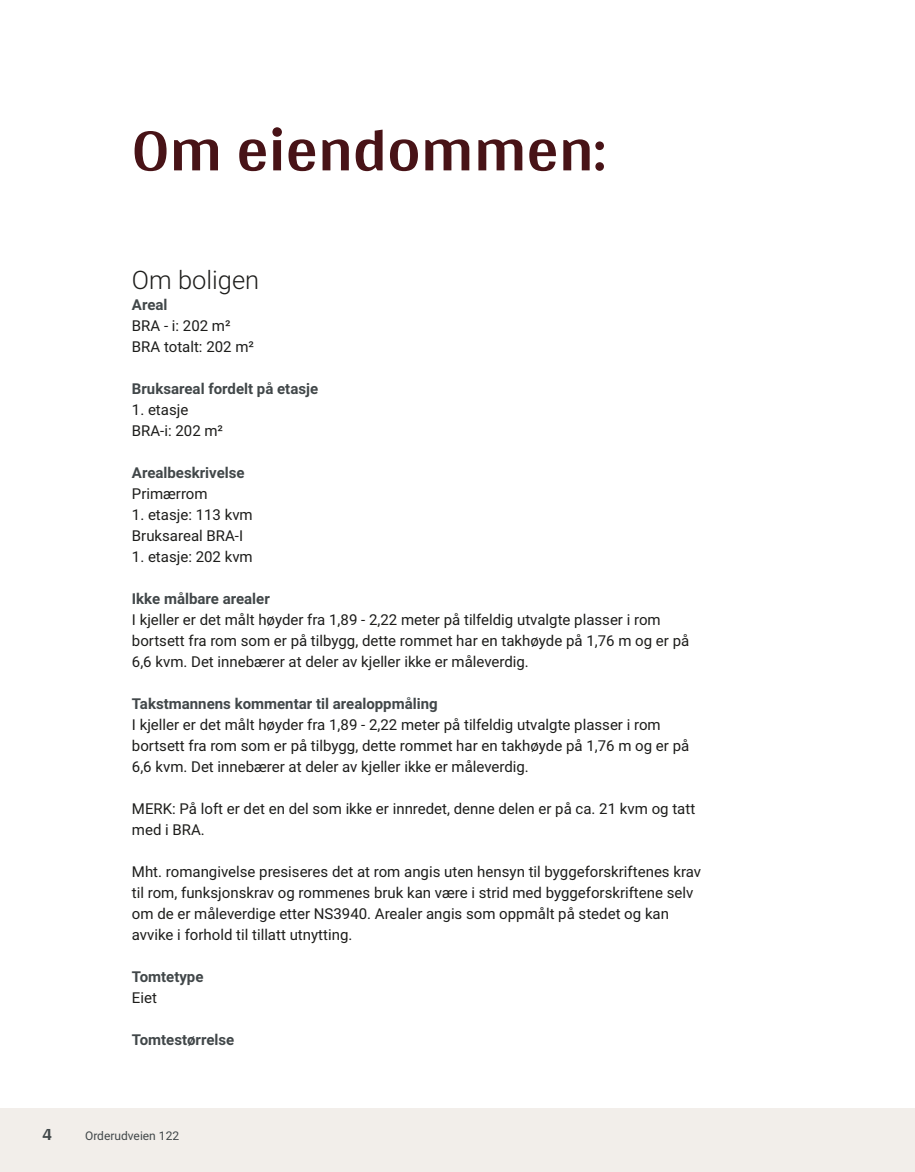
<style>
.page{position:relative;width:915px;height:1172px;background:#fff}
.page>*{position:absolute;margin:0;border:0;box-sizing:border-box;transform-origin:0 0}
.t1{font:700 63px "Arya";color:#481317}
.t2{font:300 25.5px "Roboto";color:#1d1d1b}
.t3{font:700 18px "Arya";color:#414749}
.t4{font:15px/21px "Roboto";color:#1d1d1b}
.t5{font:700 15px "Roboto";color:#414749}
.t6{font:12px "Roboto";color:#414749}
</style>
<div class="page">
<div style="left:0;top:1108px;width:914px;height:64px;background:#f2eeea"></div>
<h1 class="t1" style="left:132px;top:112px;width:475px">Om eiendommen:</h1>
<h2 class="t2" style="left:132px;top:262px;width:129px">Om boligen</h2>
<p class="t5" style="left:132px;top:294px;width:37px">Areal</p>
<p class="t4" style="left:132px;top:314px;width:123px">BRA ‑ i: 202 m²<br>BRA totalt: 202 m²</p>
<p class="t5" style="left:132px;top:378px;width:188px">Bruksareal fordelt på etasje</p>
<p class="t4" style="left:132px;top:398px;width:93px">1. etasje<br>BRA‑i: 202 m²</p>
<p class="t5" style="left:132px;top:462px;width:114px">Arealbeskrivelse</p>
<p class="t4" style="left:132px;top:482px;width:77px">Primærrom</p>
<p class="t4" style="left:132px;top:503px;width:122px">1. etasje: 113 kvm<br>Bruksareal BRA‑I</p>
<p class="t4" style="left:132px;top:545px;width:122px">1. etasje: 202 kvm</p>
<p class="t5" style="left:132px;top:588px;width:139px">Ikke målbare arealer</p>
<p class="t4" style="left:132px;top:608px;width:558px">I kjeller er det målt høyder fra 1,89 ‑ 2,22 meter på tilfeldig utvalgte plasser i rom bortsett fra rom som er på tilbygg, dette rommet har en takhøyde på 1,76 m og er på<br>6,6 kvm. Det innebærer at deler av kjeller ikke er måleverdig.</p>
<p class="t5" style="left:132px;top:693px;width:307px">Takstmannens kommentar til arealoppmåling</p>
<p class="t4" style="left:132px;top:713px;width:558px">I kjeller er det målt høyder fra 1,89 ‑ 2,22 meter på tilfeldig utvalgte plasser i rom bortsett fra rom som er på tilbygg, dette rommet har en takhøyde på 1,76 m og er på<br>6,6 kvm. Det innebærer at deler av kjeller ikke er måleverdig.</p>
<p class="t4" style="left:132px;top:797px;width:564px">MERK: På loft er det en del som ikke er innredet, denne delen er på ca. 21 kvm og tatt med i BRA.</p>
<p class="t4" style="left:132px;top:860px;width:570px">Mht. romangivelse presiseres det at rom angis uten hensyn til byggeforskriftenes krav til rom, funksjonskrav og rommenes bruk kan være i strid med byggeforskriftene selv om de er måleverdige etter NS3940. Arealer angis som oppmålt på stedet og kan avvike i forhold til tillatt utnytting.</p>
<p class="t5" style="left:132px;top:966px;width:73px">Tomtetype</p>
<p class="t4" style="left:132px;top:986px;width:27px">Eiet</p>
<p class="t5" style="left:132px;top:1029px;width:104px">Tomtestørrelse</p>
<p class="t3" style="left:43px;top:1123px;width:11px">4</p>
<p class="t6" style="left:85px;top:1127px;width:95px">Orderudveien 122</p>
</div>
